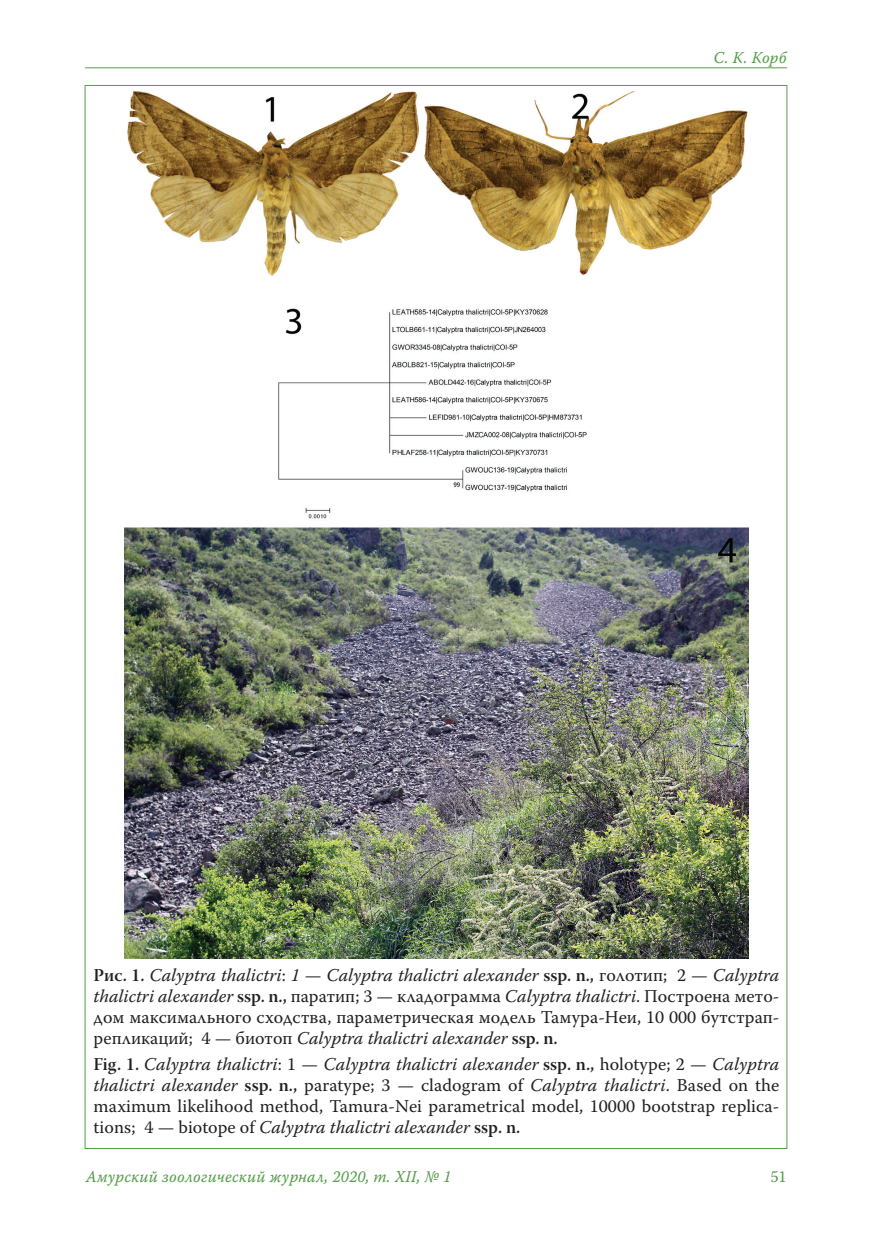
<style>
.page{position:relative;width:872px;height:1234px;background:#fff}
.page>*{position:absolute;margin:0;border:0;box-sizing:border-box;transform-origin:0 0}
.t1{font:18px/21px "Warnock Pro";letter-spacing:.005em;color:#231f20;text-align:justify}
.t2{font:16.5px "Warnock Pro It Capt";letter-spacing:.01em;color:#559d49;scale:.95 1}
.t3{font:16.5px "Warnock Pro";color:#559d49}
.s1{font-family:"Warnock Pro Semibold Subh"}
.s2{font-style:italic}
</style>
<div class="page">
<img style="left:125px;top:91px;width:623px;height:866px">
<hr style="left:85px;top:67px;width:702px;height:1px;background:#559d49">
<p class="t2" style="left:713px;top:48px;width:79px">С. К. Корб</p>
<p class="t1" style="left:94px;top:964px;width:687px"><span class="s1">Рис. 1.</span> <span class="s2">Calyptra thalictri</span>: <span class="s2">1</span> — <span class="s2">Calyptra thalictri alexander</span> <span class="s1">ssp. n.,</span> голотип; 2 — <span class="s2">Calyptra thalictri alexander</span> <span class="s1">ssp. n.,</span> паратип; 3 — кладограмма <span class="s2">Calyptra thalictri</span>. Построена мето&shy;дом максимального сходства, параметрическая модель Тамура-Неи, 10 000 бутстрап&shy;репликаций; 4 — биотоп <span class="s2">Calyptra thalictri alexander</span> <span class="s1">ssp. n.</span></p>
<p class="t1" style="left:94px;top:1052px;width:687px"><span class="s1">Fig. 1.</span> <span class="s2">Calyptra thalictri</span>: 1 — <span class="s2">Calyptra thalictri alexander</span> <span class="s1">ssp. n.,</span> holotype; 2 — <span class="s2">Calyptra thalictri alexander</span> <span class="s1">ssp. n.,</span> paratype; 3 — cladogram of <span class="s2">Calyptra thalictri</span>. Based on the maximum likelihood method, Tamura-Nei parametrical model, 10000 bootstrap replica&shy;tions; 4 — biotope of <span class="s2">Calyptra thalictri alexander</span> <span class="s1">ssp. n.</span></p>
<p class="t2" style="left:86px;top:1166px;width:386px">Амурский зоологический журнал, 2020, т. XII, № 1</p>
<p class="t3" style="left:770px;top:1166px;width:18px">51</p>
</div>
